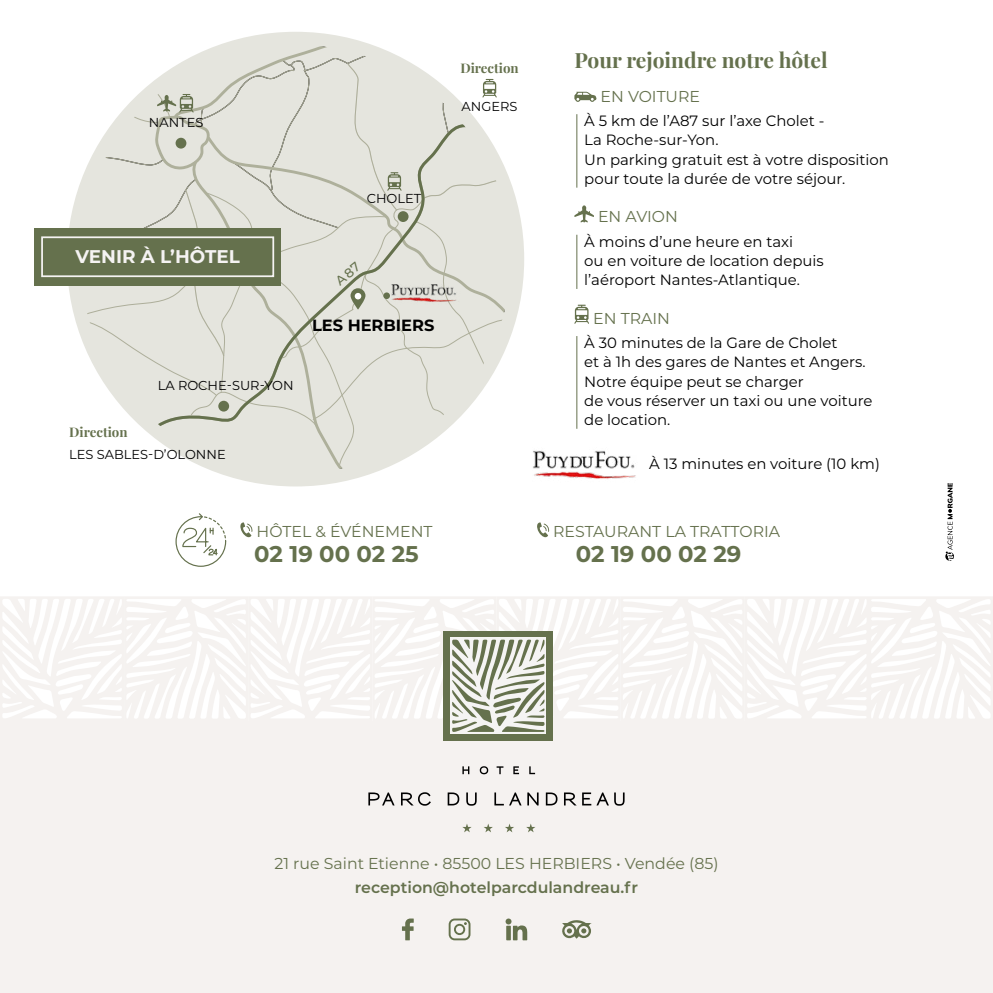
<style>
.page{position:relative;width:993px;height:993px;background:#fff}
.page>*{position:absolute;margin:0;border:0;box-sizing:border-box;transform-origin:0 0}
.t1{font:700 22.75px "Montserrat";color:#65714d}
.t2{font:700 21px "Playfair Display";color:#65714d}
.t3{font:700 18.38px "Montserrat";color:#f5f3f2}
.t4{font:700 16.28px "Montserrat";color:#000}
.t5{font:15.75px "Montserrat";color:#65714d}
.t6{font:600 15.75px "Montserrat";color:#65714d}
.t7{font:14.88px/19.2px "Montserrat";color:#000}
.t8{font:700 13.3px "Playfair Display";color:#65714d}
.t9{font:12.95px "Montserrat";color:#000}
</style>
<div class="page">
<div style="left:67px;top:32px;width:457px;height:454px;background:#e5e5de;border-radius:50%"></div>
<div style="left:0;top:720px;width:992px;height:272px;background:#f5f2f0"></div>
<svg style="left:402px;top:918px;width:11px;height:22px"></svg>
<svg style="left:448px;top:918px;width:22px;height:22px"></svg>
<svg style="left:505px;top:918px;width:22px;height:22px"></svg>
<svg style="left:562px;top:920px;width:29px;height:18px"></svg>
<hr style="left:576px;top:114px;width:1px;height:73px;background:#65714d">
<hr style="left:576px;top:235px;width:1px;height:54px;background:#65714d">
<hr style="left:576px;top:336px;width:1px;height:92px;background:#65714d">
<svg style="left:574px;top:92px;width:22px;height:10px"></svg>
<svg style="left:574px;top:205px;width:20px;height:18px"></svg>
<svg style="left:574px;top:304px;width:15px;height:20px"></svg>
<svg style="left:240px;top:522px;width:13px;height:15px"></svg>
<svg style="left:537px;top:522px;width:12px;height:15px"></svg>
<svg style="left:368px;top:792px;width:26px;height:13px"></svg>
<svg style="left:401px;top:792px;width:30px;height:13px"></svg>
<svg style="left:447px;top:792px;width:12px;height:13px"></svg>
<svg style="left:466px;top:792px;width:10px;height:13px"></svg>
<svg style="left:494px;top:792px;width:9px;height:13px"></svg>
<svg style="left:509px;top:792px;width:12px;height:13px"></svg>
<svg style="left:527px;top:792px;width:11px;height:13px"></svg>
<svg style="left:545px;top:792px;width:12px;height:13px"></svg>
<svg style="left:564px;top:792px;width:12px;height:13px"></svg>
<svg style="left:582px;top:792px;width:26px;height:13px"></svg>
<svg style="left:614px;top:792px;width:10px;height:13px"></svg>
<svg style="left:462px;top:766px;width:7px;height:8px"></svg>
<svg style="left:479px;top:766px;width:9px;height:8px"></svg>
<svg style="left:496px;top:766px;width:7px;height:8px"></svg>
<svg style="left:513px;top:766px;width:6px;height:8px"></svg>
<svg style="left:529px;top:766px;width:6px;height:8px"></svg>
<svg style="left:462px;top:824px;width:9px;height:8px"></svg>
<svg style="left:484px;top:824px;width:8px;height:8px"></svg>
<svg style="left:505px;top:824px;width:9px;height:8px"></svg>
<svg style="left:526px;top:824px;width:9px;height:8px"></svg>
<div style="left:443px;top:631px;width:110px;height:109px;background:#65714d"></div>
<svg style="left:450px;top:731px;width:96px;height:2px"></svg>
<svg style="left:0;top:597px;width:992px;height:134px"></svg>
<svg style="left:175px;top:513px;width:52px;height:54px"></svg>
<svg style="left:945px;top:483px;width:8px;height:78px"></svg>
<img style="left:533px;top:451px;width:103px;height:28px">
<div style="left:34px;top:228px;width:247px;height:57px;background:#65714d"></div>
<div style="left:41px;top:236px;width:233px;height:41px;border:2px solid #f5f3f2"></div>
<svg style="left:80px;top:45px;width:431px;height:423px"></svg>
<p class="t9" style="left:149px;top:113px;width:56px">NANTES</p>
<p class="t8" style="left:460px;top:57px;width:60px">Direction</p>
<p class="t9" style="left:461px;top:98px;width:57px">ANGERS</p>
<p class="t3" style="left:75px;top:243px;width:166px">VENIR À L’HÔTEL</p>
<p class="t9" style="left:366px;top:190px;width:56px">CHOLET</p>
<p class="t8" style="left:69px;top:421px;width:60px">Direction</p>
<p class="t9" style="left:158px;top:376px;width:137px">LA ROCHE-SUR-YON</p>
<p class="t9" style="left:69px;top:445px;width:158px">LES SABLES-D’OLONNE</p>
<p class="t4" style="left:312px;top:314px;width:124px">LES HERBIERS</p>
<p class="t5" style="left:256px;top:520px;width:177px">HÔTEL &amp; ÉVÉNEMENT</p>
<h1 class="t1" style="left:254px;top:537px;width:166px">02 19 00 02 25</h1>
<h2 class="t2" style="left:574px;top:43px;width:255px">Pour rejoindre notre hôtel</h2>
<p class="t5" style="left:600px;top:85px;width:101px">EN VOITURE</p>
<p class="t7" style="left:584px;top:111px;width:306px">À 5 km de l’A87 sur l’axe Cholet -<br>La Roche-sur-Yon.<br>Un parking gratuit est à votre disposition pour toute la durée de votre séjour.</p>
<p class="t5" style="left:598px;top:206px;width:81px">EN AVION</p>
<p class="t7" style="left:584px;top:231px;width:241px">À moins d’une heure en taxi<br>ou en voiture de location depuis l’aéroport Nantes-Atlantique.</p>
<p class="t5" style="left:593px;top:307px;width:78px">EN TRAIN</p>
<p class="t7" style="left:584px;top:332px;width:290px">À 30 minutes de la Gare de Cholet<br>et à 1h des gares de Nantes et Angers.<br>Notre équipe peut se charger<br>de vous réserver un taxi ou une voiture de location.</p>
<p class="t7" style="left:649px;top:453px;width:232px">À 13 minutes en voiture (10 km)</p>
<p class="t5" style="left:553px;top:520px;width:228px">RESTAURANT LA TRATTORIA</p>
<h1 class="t1" style="left:575px;top:537px;width:167px">02 19 00 02 29</h1>
<p class="t5" style="left:274px;top:852px;width:445px">21 rue Saint Etienne • 85500 LES HERBIERS • Vendée (85)</p>
<p class="t6" style="left:355px;top:876px;width:285px">reception@hotelparcdulandreau.fr</p>
</div>
